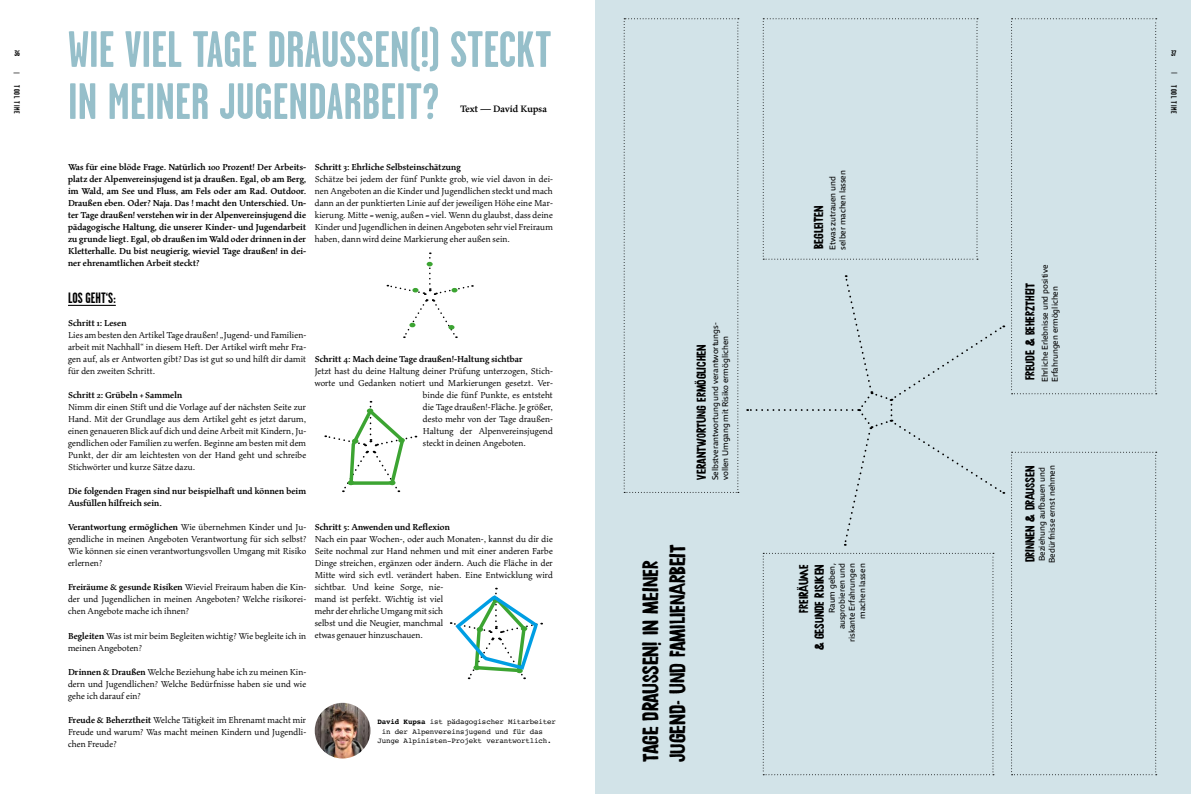
<style>
.page{position:relative;width:1191px;height:794px;background:#fff}
.page>*{position:absolute;margin:0;border:0;box-sizing:border-box;transform-origin:0 0}
.t1{font:700 51px/52px "Garage Gothic";color:#96bfca}
.t2{font:22.4px/26.9px "Chronic";color:#000}
.t3{font:700 15px "Garage Gothic";color:#000}
.t4{font:13.1px/15.7px "Chronic";color:#000;text-align:right}
.t5{font:700 10.5px "Maiola Pro";color:#000}
.t6{font:9.8px/12px "Maiola Pro";color:#000;text-align:justify}
.t7{font:700 9.8px/12px "Maiola Pro";color:#000;text-align:justify}
.t8{font:8.4px/10.1px "Qubo";color:#000}
.t9{font:700 8px "Garage Gothic";letter-spacing:.1em;color:#000}
.t10{font:7.5px "Courier";letter-spacing:-.02em;color:#000}
.s1{font-weight:700}
</style>
<div class="page">
<div style="left:595px;top:0;width:596px;height:794px;background:#d2e3e8"></div>
<hr style="left:68px;top:305px;width:48px;height:1px;background:#000">
<img style="left:315px;top:703px;width:55px;height:55px;border-radius:28px">
<svg style="left:762px;top:18px;width:216px;height:242px"></svg>
<svg style="left:623px;top:18px;width:116px;height:475px"></svg>
<svg style="left:1011px;top:18px;width:145px;height:376px"></svg>
<svg style="left:1011px;top:452px;width:145px;height:323px"></svg>
<svg style="left:762px;top:553px;width:232px;height:222px"></svg>
<svg style="left:747px;top:275px;width:257px;height:271px"></svg>
<svg style="left:387px;top:252px;width:86px;height:86px"></svg>
<svg style="left:451px;top:588px;width:91px;height:91px"></svg>
<svg style="left:325px;top:401px;width:91px;height:91px"></svg>
<h1 class="t1" style="left:68px;top:24px;width:485px">WIE VIEL TAGE DRAUSSEN(!) STECKT<br>IN MEINER JUGENDARBEIT?</h1>
<p class="t9" style="left:14px;top:49px;width:7px">36</p>
<p class="t9" style="left:13px;top:68px;width:8px">—</p>
<p class="t9" style="left:21px;top:85px;width:30px;rotate:90deg">TOOL TIME</p>
<p class="t9" style="left:1178px;top:85px;width:30px;rotate:90deg">TOOL TIME</p>
<p class="t9" style="left:1171px;top:49px;width:7px">37</p>
<p class="t9" style="left:1171px;top:68px;width:8px">—</p>
<p class="t5" style="left:460px;top:103px;width:88px">Text — David Kupsa</p>
<p class="t7" style="left:68px;top:162px;width:240px">Was für eine blöde Frage. Natürlich 100 Prozent! Der Arbeits&shy;platz der Alpenvereinsjugend ist ja draußen. Egal, ob am Berg, im Wald, am See und Fluss, am Fels oder am Rad. Outdoor.<br>Draußen eben. Oder? Naja. Das ! macht den Unterschied. Un&shy;ter Tage draußen! verstehen wir in der Alpenvereinsjugend die pädagogische Haltung, die unserer Kinder- und Jugendarbeit zu grunde liegt. Egal, ob draußen im Wald oder drinnen in der Kletterhalle. Du bist neugierig, wieviel Tage draußen! in dei&shy;ner ehrenamtlichen Arbeit steckt?</p>
<h3 class="t3" style="left:68px;top:290px;width:49px">LOS GEHT‘S:</h3>
<p class="t7" style="left:68px;top:318px;width:60px">Schritt 1: Lesen</p>
<p class="t6" style="left:68px;top:330px;width:240px">Lies am besten den Artikel Tage draußen! „Jugend- und Familien&shy;arbeit mit Nachhall“ in diesem Heft. Der Artikel wirft mehr Fra&shy;gen auf, als er Antworten gibt? Das ist gut so und hilft dir damit für den zweiten Schritt.</p>
<p class="t7" style="left:68px;top:390px;width:116px">Schritt 2: Grübeln + Sammeln</p>
<p class="t6" style="left:68px;top:401px;width:240px">Nimm dir einen Stift und die Vorlage auf der nächsten Seite zur Hand. Mit der Grundlage aus dem Artikel geht es jetzt darum, einen genaueren Blick auf dich und deine Arbeit mit Kindern, Ju&shy;gendlichen oder Familien zu werfen. Beginne am besten mit dem Punkt, der dir am leichtesten von der Hand geht und schreibe Stichwörter und kurze Sätze dazu.</p>
<p class="t7" style="left:68px;top:485px;width:240px">Die folgenden Fragen sind nur beispielhaft und können beim<br>Ausfüllen hilfreich sein.</p>
<p class="t6" style="left:68px;top:521px;width:240px"><span class="s1">Verantwortung ermöglichen</span> Wie übernehmen Kinder und Ju&shy;gendliche in meinen Angeboten Verantwortung für sich selbst?<br>Wie können sie einen verantwortungsvollen Umgang mit Risiko erlernen?</p>
<p class="t6" style="left:68px;top:581px;width:240px"><span class="s1">Freiräume &amp; gesunde Risiken</span> Wieviel Freiraum haben die Kin&shy;der und Jugendlichen in meinen Angeboten? Welche risikorei&shy;chen Angebote mache ich ihnen?</p>
<p class="t6" style="left:68px;top:630px;width:240px"><span class="s1">Begleiten</span> Was ist mir beim Begleiten wichtig? Wie begleite ich in meinen Angeboten?</p>
<p class="t6" style="left:68px;top:666px;width:240px"><span class="s1">Drinnen &amp; Draußen</span> Welche Beziehung habe ich zu meinen Kin&shy;dern und Jugendlichen? Welche Bedürfnisse haben sie und wie gehe ich darauf ein?</p>
<p class="t6" style="left:68px;top:714px;width:240px"><span class="s1">Freude &amp; Beherztheit</span> Welche Tätigkeit im Ehrenamt macht mir Freude und warum? Was macht meinen Kindern und Jugendli&shy;chen Freude?</p>
<p class="t7" style="left:315px;top:162px;width:148px">Schritt 3: Ehrliche Selbsteinschätzung</p>
<p class="t6" style="left:315px;top:173px;width:240px">Schätze bei jedem der fünf Punkte grob, wie viel davon in dei&shy;nen Angeboten an die Kinder und Jugendlichen steckt und mach dann an der punktierten Linie auf der jeweiligen Höhe eine Mar&shy;kierung. Mitte = wenig, außen = viel. Wenn du glaubst, dass deine Kinder und Jugendlichen in deinen Angeboten sehr viel Freiraum haben, dann wird deine Markierung eher außen sein.</p>
<p class="t7" style="left:315px;top:354px;width:210px">Schritt 4: Mach deine Tage draußen!-Haltung sichtbar</p>
<p class="t6" style="left:315px;top:365px;width:240px">Jetzt hast du deine Haltung deiner Prüfung unterzogen, Stich-</p>
<p class="t6" style="left:315px;top:378px;width:240px">worte und Gedanken notiert und Markierungen gesetzt. Ver-</p>
<p class="t6" style="left:423px;top:390px;width:132px">binde die fünf Punkte, es entsteht</p>
<p class="t6" style="left:423px;top:402px;width:132px">die Tage draußen!-Fläche. Je größer,</p>
<p class="t6" style="left:423px;top:413px;width:132px">desto mehr von der Tage draußen-</p>
<p class="t6" style="left:423px;top:425px;width:132px">Haltung der Alpenvereinsjugend</p>
<p class="t6" style="left:423px;top:437px;width:105px">steckt in deinen Angeboten.</p>
<p class="t7" style="left:315px;top:521px;width:137px">Schritt 5: Anwenden und Reflexion</p>
<p class="t6" style="left:315px;top:533px;width:240px;text-align:left">Nach ein paar Wochen-, oder auch Monaten-, kannst du dir die Seite nochmal zur Hand nehmen und mit einer anderen Farbe Dinge streichen, ergänzen oder ändern. Auch die Fläche in der Mitte wird sich evtl. verändert haben. Eine Entwicklung wird sichtbar. Und keine Sorge, nie-<br>mand ist perfekt. Wichtig ist viel<br>mehr der ehrliche Umgang mit sich<br>selbst und die Neugier, manchmal<br>etwas genauer hinzuschauen.</p>
<p class="t10" style="left:377px;top:716px;width:180px"><span class="s1">David Kupsa</span> ist pädagogischer Mitarbeiter</p>
<p class="t10" style="left:382px;top:725px;width:163px">in der Alpenvereinsjugend und für das</p>
<p class="t10" style="left:377px;top:734px;width:176px">Junge Alpinisten-Projekt verantwortlich.</p>
<p class="t8" style="left:710px;top:480px;width:159px;rotate:-90deg">Selbstverantwortung und verantwortungs&shy;vollen Umgang mit Risiko ermöglichen</p>
<h3 class="t4" style="left:694px;top:479px;width:137px;rotate:-90deg">Verantwortung ermöglichen</h3>
<h2 class="t2" style="left:637px;top:762px;width:219px;rotate:-90deg">Tage draussen! in meiner<br>Jugend- und Familienarbeit</h2>
<p class="t8" style="left:827px;top:250px;width:81px;rotate:-90deg">Etwas zutrauen und selber machen lassen</p>
<h3 class="t4" style="left:811px;top:249px;width:45px;rotate:-90deg">begleiten</h3>
<h3 class="t4" style="left:796px;top:650px;width:88px;rotate:-90deg">Freiräume<br>&amp; gesunde risiken</h3>
<p class="t8" style="left:826px;top:642px;width:80px;text-align:right;rotate:-90deg">Raum geben, ausprobieren und riskante Erfahrungen machen lassen</p>
<p class="t8" style="left:1039px;top:382px;width:119px;rotate:-90deg">Ehrliche Erlebnisse und positive<br>Erfahrungen ermöglichen</p>
<h3 class="t4" style="left:1022px;top:380px;width:99px;rotate:-90deg">freude &amp; beherztheit</h3>
<h3 class="t4" style="left:1022px;top:562px;width:98px;rotate:-90deg">drinnen &amp; draußen</h3>
<p class="t8" style="left:1036px;top:563px;width:99px;rotate:-90deg">Beziehung aufbauen und<br>Bedürfnisse ernst nehmen</p>
</div>
